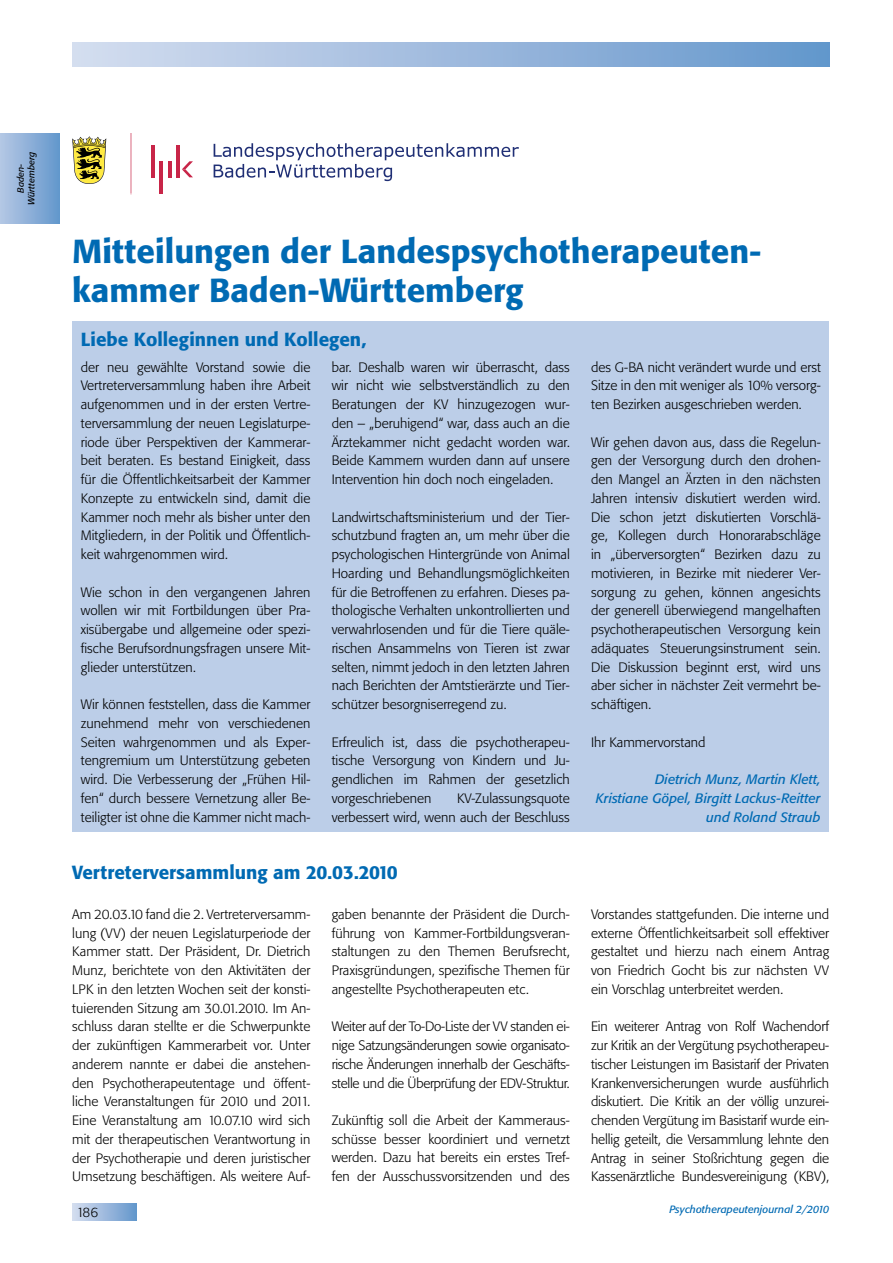
<style>
.page{position:relative;width:893px;height:1263px;background:#fff}
.page>*{position:absolute;margin:0;border:0;box-sizing:border-box;transform-origin:0 0}
.t1{font:500 33px/39.6px "Tn T Form BSK";color:#006ab3}
.t2{font:500 18.75px "Tn T Form BSK";color:#006ab3}
.t3{font:300 13.5px/18.8px "Tn T Form BSK";color:#000;text-align:justify}
.t4{font:italic 13.5px/18.8px "Tn T Form BSK";color:#006ab3;text-align:right}
.t5{font:italic 10.5px "Tn T Form BSK";color:#006ab3}
.t6{font:italic 9px/10.8px "Tn T Form BSK";color:#000;text-align:center}
</style>
<div class="page">
<div style="left:72px;top:43px;width:757px;height:24px;background:linear-gradient(to right,#d6def0,#6497cc)"></div>
<div style="left:72px;top:1203px;width:64px;height:17px;background:linear-gradient(to right,#d7def0,#6899cd)"></div>
<div style="left:0;top:133px;width:60px;height:91px;background:linear-gradient(to right,#b6c7e5,#6598cc)"></div>
<svg style="left:72px;top:136px;width:34px;height:48px"></svg>
<svg style="left:182px;top:161px;width:11px;height:16px"></svg>
<hr style="left:151px;top:145px;width:3px;height:32px;background:#c82548">
<hr style="left:159px;top:161px;width:4px;height:33px;background:#c82548">
<hr style="left:168px;top:161px;width:3px;height:16px;background:#c82548">
<hr style="left:177px;top:145px;width:3px;height:32px;background:#c82548">
<svg style="left:214px;top:143px;width:305px;height:38px"></svg>
<div style="left:72px;top:322px;width:757px;height:510px;background:#bccee8"></div>
<p class="t6" style="left:15px;top:205px;width:55px;rotate:-90deg">Baden-<br>Württemberg</p>
<h1 class="t1" style="left:72px;top:231px;width:689px">Mitteilungen der Landespsychotherapeuten&shy;kammer Baden-Württemberg</h1>
<h2 class="t2" style="left:81px;top:327px;width:287px">Liebe Kolleginnen und Kollegen,</h2>
<p class="t3" style="left:81px;top:358px;width:231px">der neu gewählte Vorstand sowie die Vertreterversammlung haben ihre Arbeit aufgenommen und in der ersten Vertre&shy;terversammlung der neuen Legislaturpe&shy;riode über Perspektiven der Kammerar&shy;beit beraten. Es bestand Einigkeit, dass für die Öffentlichkeitsarbeit der Kammer Konzepte zu entwickeln sind, damit die Kammer noch mehr als bisher unter den Mitgliedern, in der Politik und Öffentlich&shy;keit wahrgenommen wird.</p>
<p class="t3" style="left:81px;top:583px;width:231px">Wie schon in den vergangenen Jahren wollen wir mit Fortbildungen über Pra&shy;xisübergabe und allgemeine oder spezi&shy;fische Berufsordnungsfragen unsere Mit&shy;glieder unterstützen.</p>
<p class="t3" style="left:81px;top:695px;width:231px">Wir können feststellen, dass die Kammer zunehmend mehr von verschiedenen Seiten wahrgenommen und als Exper&shy;tengremium um Unterstützung gebeten wird. Die Verbesserung der „Frühen Hil&shy;fen“ durch bessere Vernetzung aller Be&shy;teiligter ist ohne die Kammer nicht mach-</p>
<p class="t3" style="left:332px;top:358px;width:240px">bar. Deshalb waren wir überrascht, dass wir nicht wie selbstverständlich zu den Beratungen der KV hinzugezogen wur&shy;den – „beruhigend“ war, dass auch an die Ärztekammer nicht gedacht worden war.<br>Beide Kammern wurden dann auf unsere Intervention hin doch noch eingeladen.</p>
<p class="t3" style="left:332px;top:508px;width:240px">Landwirtschaftsministerium und der Tier&shy;schutzbund fragten an, um mehr über die psychologischen Hintergründe von Animal Hoarding und Behandlungsmöglichkeiten für die Betroffenen zu erfahren. Dieses pa&shy;thologische Verhalten unkontrollierten und verwahrlosenden und für die Tiere quäle&shy;rischen Ansammelns von Tieren ist zwar selten, nimmt jedoch in den letzten Jahren nach Berichten der Amtstierärzte und Tier&shy;schützer besorgniserregend zu.</p>
<p class="t3" style="left:332px;top:733px;width:240px">Erfreulich ist, dass die psychotherapeu&shy;tische Versorgung von Kindern und Ju&shy;gendlichen im Rahmen der gesetzlich vorgeschriebenen</p>
<p class="t3" style="left:332px;top:789px;width:240px;text-align:right">KV-Zulassungsquote<br>verbessert wird, wenn auch der Beschluss</p>
<h2 class="t2" style="left:72px;top:861px;width:327px">Vertreterversammlung am 20.03.2010</h2>
<p class="t3" style="left:72px;top:905px;width:240px">Am 20.03.10 fand die 2. Vertreterversamm&shy;lung (VV) der neuen Legislaturperiode der Kammer statt. Der Präsident, Dr. Dietrich Munz, berichtete von den Aktivitäten der LPK in den letzten Wochen seit der konsti&shy;tuierenden Sitzung am 30.01.2010. Im An&shy;schluss daran stellte er die Schwerpunkte der zukünftigen Kammerarbeit vor. Unter anderem nannte er dabei die anstehen&shy;den Psychotherapeutentage und öffent&shy;liche Veranstaltungen für 2010 und 2011.<br>Eine Veranstaltung am 10.07.10 wird sich mit der therapeutischen Verantwortung in der Psychotherapie und deren juristischer Umsetzung beschäftigen. Als weitere Auf-</p>
<p class="t3" style="left:332px;top:905px;width:240px">gaben benannte der Präsident die Durch&shy;führung von Kammer-Fortbildungsveran&shy;staltungen zu den Themen Berufsrecht, Praxisgründungen, spezifische Themen für angestellte Psychotherapeuten etc.</p>
<p class="t3" style="left:332px;top:1017px;width:240px">Weiter auf der To-Do-Liste der VV standen ei&shy;nige Satzungsänderungen sowie organisato&shy;rische Änderungen innerhalb der Geschäfts&shy;stelle und die Überprüfung der EDV-Struktur.</p>
<p class="t3" style="left:332px;top:1111px;width:240px">Zukünftig soll die Arbeit der Kammeraus&shy;schüsse besser koordiniert und vernetzt werden. Dazu hat bereits ein erstes Tref&shy;fen der Ausschussvorsitzenden und des</p>
<p class="t3" style="left:591px;top:358px;width:231px">des G-BA nicht verändert wurde und erst Sitze in den mit weniger als 10% versorg&shy;ten Bezirken ausgeschrieben werden.</p>
<p class="t3" style="left:591px;top:433px;width:231px">Wir gehen davon aus, dass die Regelun&shy;gen der Versorgung durch den drohen&shy;den Mangel an Ärzten in den nächsten Jahren intensiv diskutiert werden wird.<br>Die schon jetzt diskutierten Vorschlä&shy;ge, Kollegen durch Honorarabschläge in „überversorgten“ Bezirken dazu zu motivieren, in Bezirke mit niederer Ver&shy;sorgung zu gehen, können angesichts der generell überwiegend mangelhaften psychotherapeutischen Versorgung kein adäquates Steuerungsinstrument sein.<br>Die Diskussion beginnt erst, wird uns aber sicher in nächster Zeit vermehrt be&shy;schäftigen.</p>
<p class="t3" style="left:591px;top:733px;width:116px">Ihr Kammervorstand</p>
<p class="t4" style="left:596px;top:770px;width:226px">Dietrich Munz, Martin Klett,<br>Kristiane Göpel, Birgitt Lackus-Reitter und Roland Straub</p>
<p class="t3" style="left:591px;top:905px;width:240px">Vorstandes stattgefunden. Die interne und externe Öffentlichkeitsarbeit soll effektiver gestaltet und hierzu nach einem Antrag von Friedrich Gocht bis zur nächsten VV ein Vorschlag unterbreitet werden.</p>
<p class="t3" style="left:591px;top:1017px;width:240px">Ein weiterer Antrag von Rolf Wachendorf zur Kritik an der Vergütung psychotherapeu&shy;tischer Leistungen im Basistarif der Privaten Krankenversicherungen wurde ausführlich diskutiert. Die Kritik an der völlig unzurei&shy;chenden Vergütung im Basistarif wurde ein&shy;hellig geteilt, die Versammlung lehnte den Antrag in seiner Stoßrichtung gegen die Kassenärztliche Bundesvereinigung (KBV),</p>
<p class="t3" style="left:77px;top:1202px;width:23px">186</p>
<p class="t5" style="left:669px;top:1203px;width:161px">Psychotherapeutenjournal 2/2010</p>
</div>
